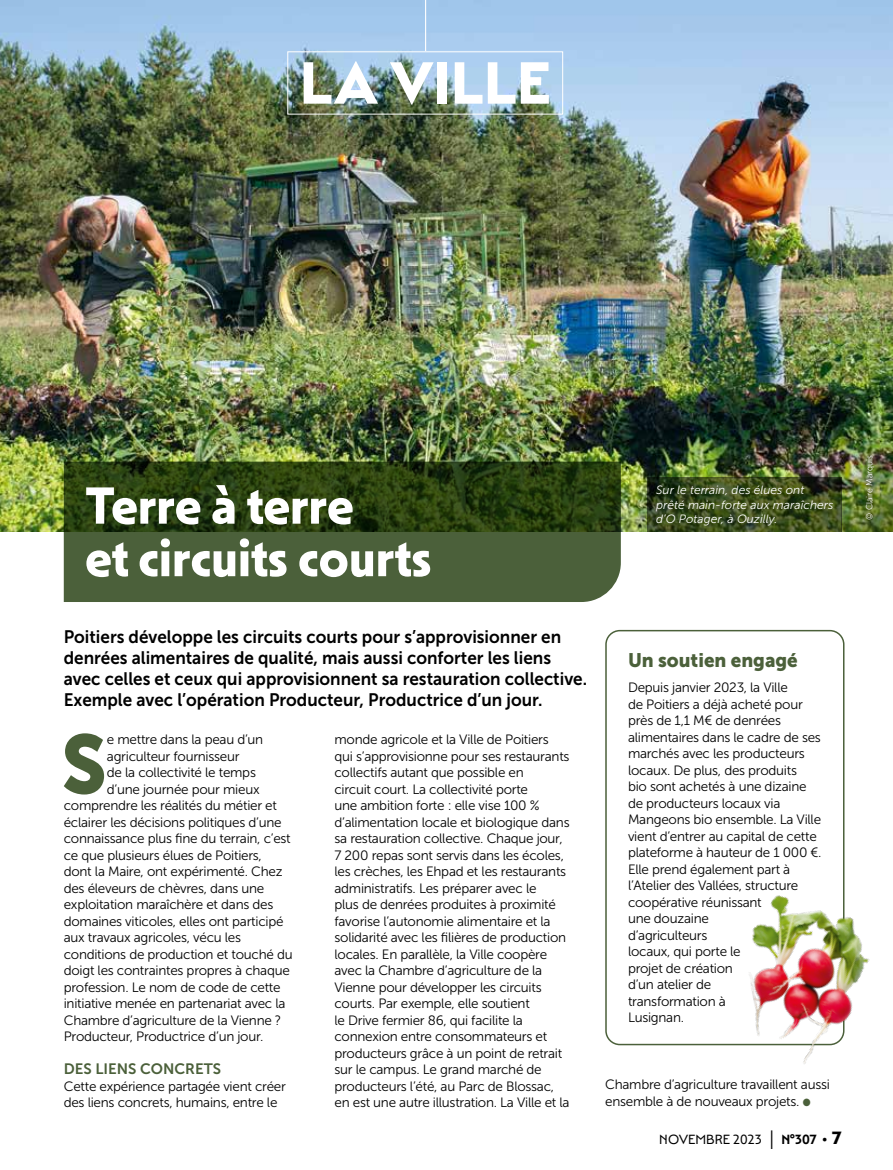
<style>
.page{position:relative;width:893px;height:1170px;background:#fff}
.page>*{position:absolute;margin:0;border:0;box-sizing:border-box;transform-origin:0 0}
.t1{font:82.8px "Museo Sans 900";color:#4b603a;scale:.95 1}
.t2{font:700 60px "Mendl Sans Dusk";color:#fff}
.t3{font:700 52.5px/52.5px "Mendl Sans Dusk";color:#fff}
.t4{font:19.5px "Museo Sans 900";color:#4b603a;scale:.96 1}
.t5{font:18px/21px "Museo Sans 700";color:#000;scale:.95 1}
.t6{font:15px "Museo Sans 700";color:#4b603a}
.t7{font:13.5px/16.5px "Museo Sans 300";letter-spacing:-.02em;color:#000}
.t8{font:13.5px "Mendl Sans Dusk";color:#000}
.t9{font:italic 12px/14.4px "Museo Sans 300";color:#fff}
.t10{font:9px "Museo Sans 300";color:#fff;scale:.95 1}
.s1{color:#4b603a}
.s2{font-size:27px}
.s3{font-weight:600}
.s4{font-weight:700}
.s5{font-weight:700;font-size:18px}
</style>
<div class="page">
<img style="left:0;top:0;width:893px;height:531px">
<svg style="left:64px;top:461px;width:557px;height:141px;background:#3a4f25"></svg>
<img style="left:842px;top:441px;width:51px;height:90px">
<svg style="left:861px;top:450px;width:17px;height:73px"></svg>
<div style="left:287px;top:51px;width:276px;height:63px;border:1px solid #fff"></div>
<hr style="left:425px;top:0;width:1px;height:51px;background:#fff">
<svg style="left:648px;top:477px;width:194px;height:54px;background:#39481c"></svg>
<div style="left:605px;top:630px;width:239px;height:415px;border:2px solid #4b603a;border-radius:14px"></div>
<img style="left:696px;top:867px;width:174px;height:197px">
<h2 class="t2" style="left:300px;top:45px;width:252px">LA VILLE</h2>
<h3 class="t3" style="left:85px;top:478px;width:348px">Terre à terre<br>et circuits courts</h3>
<p class="t9" style="left:656px;top:483px;width:179px">Sur le terrain, des élues ont prêté main-forte aux maraîchers d’O Potager, à Ouzilly.</p>
<p class="t5" style="left:64px;top:626px;width:552px">Poitiers développe les circuits courts pour s’approvisionner en denrées alimentaires de qualité, mais aussi conforter les liens avec celles et ceux qui approvisionnent sa restauration collective.<br>Exemple avec l’opération Producteur, Productrice d’un jour.</p>
<h1 class="t1" style="left:61px;top:717px;width:49px">S</h1>
<p class="t7" style="left:107px;top:731px;width:158px">e mettre dans la peau d’un</p>
<p class="t7" style="left:334px;top:731px;width:237px">monde agricole et la Ville de Poitiers qui s’approvisionne pour ses restaurants collectifs autant que possible en<br>circuit court. La collectivité porte<br>une ambition forte : elle vise 100 % d’alimentation locale et biologique dans sa restauration collective. Chaque jour, 7 200 repas sont servis dans les écoles, les crèches, les Ehpad et les restaurants administratifs. Les préparer avec le<br>plus de denrées produites à proximité favorise l’autonomie alimentaire et la solidarité avec les filières de production locales. En parallèle, la Ville coopère avec la Chambre d’agriculture de la Vienne pour développer les circuits courts. Par exemple, elle soutient<br>le Drive fermier 86, qui facilite la connexion entre consommateurs et producteurs grâce à un point de retrait sur le campus. Le grand marché de producteurs l’été, au Parc de Blossac, en est une autre illustration. La Ville et la</p>
<p class="t7" style="left:107px;top:747px;width:134px">agriculteur fournisseur</p>
<p class="t7" style="left:107px;top:764px;width:151px">de la collectivité le temps</p>
<p class="t7" style="left:107px;top:780px;width:154px">d’une journée pour mieux</p>
<p class="t7" style="left:64px;top:797px;width:215px">comprendre les réalités du métier et</p>
<p class="t7" style="left:64px;top:813px;width:219px">éclairer les décisions politiques d’une</p>
<p class="t7" style="left:64px;top:830px;width:229px">connaissance plus fine du terrain, c’est</p>
<p class="t7" style="left:64px;top:846px;width:200px">ce que plusieurs élues de Poitiers,</p>
<p class="t7" style="left:64px;top:863px;width:220px">dont la Maire, ont expérimenté. Chez</p>
<p class="t7" style="left:64px;top:879px;width:202px">des éleveurs de chèvres, dans une</p>
<p class="t7" style="left:64px;top:896px;width:211px">exploitation maraîchère et dans des</p>
<p class="t7" style="left:64px;top:912px;width:221px">domaines viticoles, elles ont participé</p>
<p class="t7" style="left:64px;top:929px;width:179px">aux travaux agricoles, vécu les</p>
<p class="t7" style="left:64px;top:945px;width:230px">conditions de production et touché du</p>
<p class="t7" style="left:64px;top:962px;width:228px">doigt les contraintes propres à chaque</p>
<p class="t7" style="left:64px;top:978px;width:218px">profession. Le nom de code de cette</p>
<p class="t7" style="left:64px;top:995px;width:223px">initiative menée en partenariat avec la</p>
<p class="t7" style="left:64px;top:1011px;width:219px">Chambre d’agriculture de la Vienne ?</p>
<p class="t7" style="left:64px;top:1028px;width:201px">Producteur, Productrice d’un jour.</p>
<p class="t6" style="left:64px;top:1060px;width:159px">DES LIENS CONCRETS</p>
<p class="t7" style="left:64px;top:1077px;width:224px">Cette expérience partagée vient créer des liens concrets, humains, entre le</p>
<h3 class="t4" style="left:628px;top:649px;width:178px">Un soutien engagé</h3>
<p class="t7" style="left:628px;top:679px;width:195px">Depuis janvier 2023, la Ville<br>de Poitiers a déjà acheté pour près de 1,1 M€ de denrées alimentaires dans le cadre de ses marchés avec les producteurs locaux. De plus, des produits<br>bio sont achetés à une dizaine de producteurs locaux via<br>Mangeons bio ensemble. La Ville vient d’entrer au capital de cette plateforme à hauteur de 1 000 €.<br>Elle prend également part à l’Atelier des Vallées, structure coopérative réunissant<br>une douzaine<br>d’agriculteurs<br>locaux, qui porte le<br>projet de création<br>d’un atelier de<br>transformation à<br>Lusignan.</p>
<p class="t7" style="left:605px;top:1076px;width:226px">Chambre d’agriculture travaillent aussi ensemble à de nouveaux projets. <span class="s1">●</span></p>
<p class="t8" style="left:659px;top:1131px;width:184px">NOVEMBRE 2023 <span class="s2">I</span> <span class="s3">N°307</span> <span class="s4">•</span> <span class="s5">7</span></p>
<p class="t10" style="left:864px;top:520px;width:70px;rotate:-90deg">© Claire Marquis</p>
</div>
